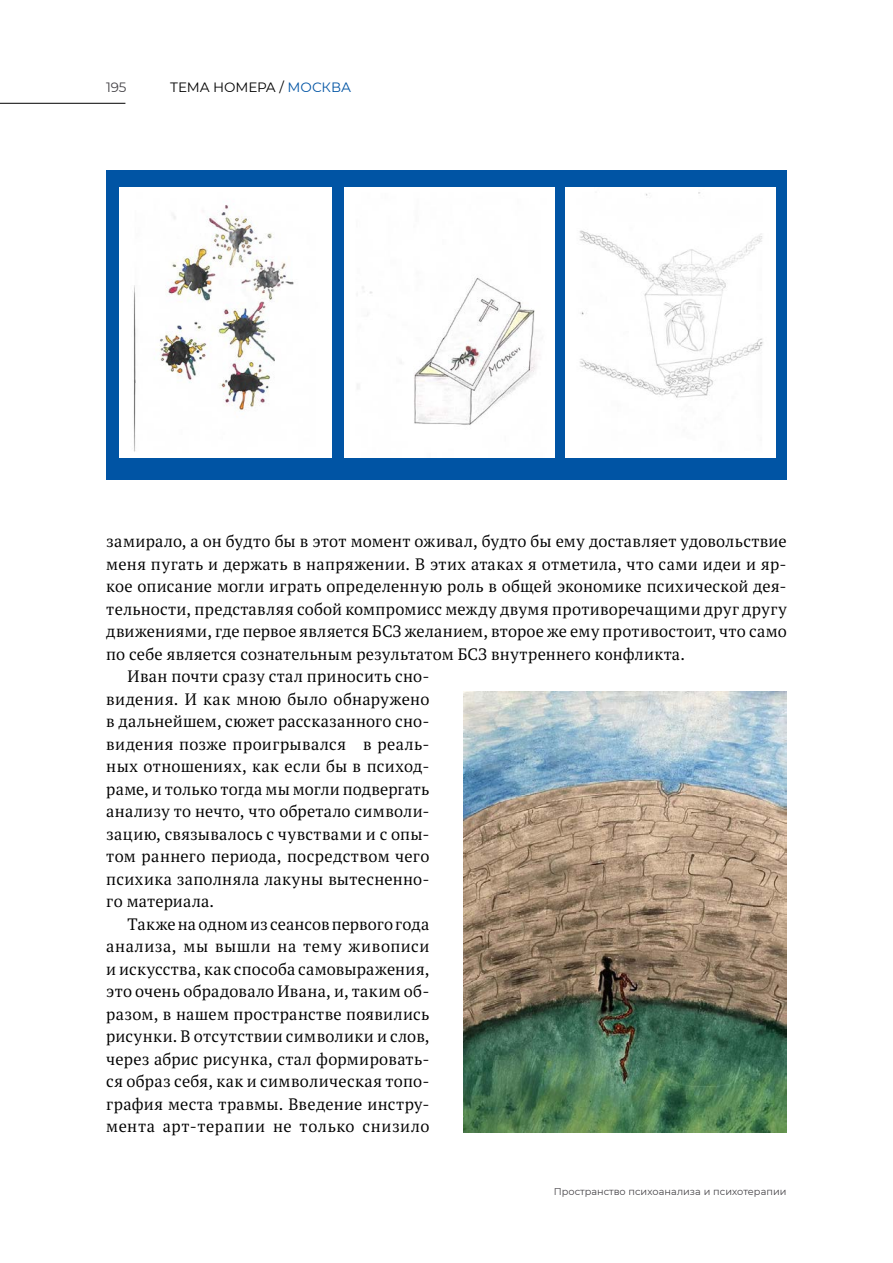
<style>
.page{position:relative;width:893px;height:1263px;background:#fff}
.page>*{position:absolute;margin:0;border:0;box-sizing:border-box;transform-origin:0 0}
.t1{font:16.5px "PT Serif Pro";letter-spacing:.015em;color:#000}
.t2{font:16.5px "PT Serif Pro";letter-spacing:.04em;color:#000}
.t3{font:16.5px "PT Serif Pro";letter-spacing:.035em;color:#000}
.t4{font:13.5px "Montserrat";letter-spacing:-.01em;color:#000}
.t5{font:13.5px "Montserrat";color:#454347}
.t6{font:9.75px "Montserrat";letter-spacing:.005em;color:#454347}
.s1{color:#0054a4}
</style>
<div class="page">
<div style="left:106px;top:170px;width:681px;height:310px;background:#0054a4"></div>
<img style="left:119px;top:187px;width:213px;height:270px">
<img style="left:344px;top:187px;width:210px;height:270px">
<img style="left:566px;top:187px;width:209px;height:270px">
<img style="left:463px;top:691px;width:324px;height:441px">
<hr style="left:0;top:103px;width:125px;height:1px;background:#000">
<p class="t5" style="left:106px;top:79px;width:22px">195</p>
<p class="t4" style="left:170px;top:79px;width:183px">ТЕМА НОМЕРА <span class="s1">МОСКВА</span></p>
<p class="t1" style="left:106px;top:534px;width:682px">замирало, а он будто бы в этот момент оживал, будто бы ему доставляет удовольствие</p>
<p class="t1" style="left:106px;top:557px;width:682px">меня пугать и держать в напряжении. В этих атаках я отметила, что сами идеи и яр-</p>
<p class="t1" style="left:106px;top:579px;width:682px">кое описание могли играть определенную роль в общей экономике психической дея-</p>
<p class="t1" style="left:106px;top:602px;width:682px">тельности, представляя собой компромисс между двумя противоречащими друг другу</p>
<p class="t1" style="left:106px;top:624px;width:682px">движениями, где первое является БСЗ желанием, второе же ему противостоит, что само</p>
<p class="t1" style="left:106px;top:647px;width:580px">по себе является сознательным результатом БСЗ внутреннего конфликта.</p>
<p class="t1" style="left:128px;top:669px;width:303px">Иван почти сразу стал приносить сно-</p>
<p class="t1" style="left:106px;top:692px;width:325px">видения. И как мною было обнаружено</p>
<p class="t1" style="left:106px;top:714px;width:325px">в дальнейшем, сюжет рассказанного сно-</p>
<p class="t1" style="left:106px;top:737px;width:325px">видения позже проигрывался в реаль-</p>
<p class="t1" style="left:106px;top:759px;width:325px">ных отношениях, как если бы в психод-</p>
<p class="t1" style="left:106px;top:782px;width:325px">раме, и только тогда мы могли подвергать</p>
<p class="t1" style="left:106px;top:804px;width:325px">анализу то нечто, что обретало символи-</p>
<p class="t1" style="left:106px;top:827px;width:325px">зацию, связывалось с чувствами и с опы-</p>
<p class="t1" style="left:106px;top:849px;width:325px">том раннего периода, посредством чего</p>
<p class="t1" style="left:106px;top:872px;width:325px">психика заполняла лакуны вытесненно-</p>
<p class="t1" style="left:106px;top:894px;width:109px">го материала.</p>
<p class="t1" style="left:128px;top:917px;width:303px">Также на одном из сеансов первого года</p>
<p class="t3" style="left:106px;top:939px;width:325px">анализа, мы вышли на тему живописи</p>
<p class="t1" style="left:106px;top:962px;width:325px">и искусства, как способа самовыражения,</p>
<p class="t1" style="left:106px;top:984px;width:325px">это очень обрадовало Ивана, и, таким об-</p>
<p class="t1" style="left:106px;top:1007px;width:325px">разом, в нашем пространстве появились</p>
<p class="t1" style="left:106px;top:1029px;width:325px">рисунки. В отсутствии символики и слов,</p>
<p class="t1" style="left:106px;top:1052px;width:325px">через абрис рисунка, стал формировать-</p>
<p class="t1" style="left:106px;top:1074px;width:325px">ся образ себя, как и символическая топо-</p>
<p class="t1" style="left:106px;top:1097px;width:325px">графия места травмы. Введение инстру-</p>
<p class="t2" style="left:106px;top:1119px;width:325px">мента арт-терапии не только снизило</p>
<p class="t6" style="left:554px;top:1186px;width:234px">Пространство психоанализа иژпсихотерапии</p>
</div>
